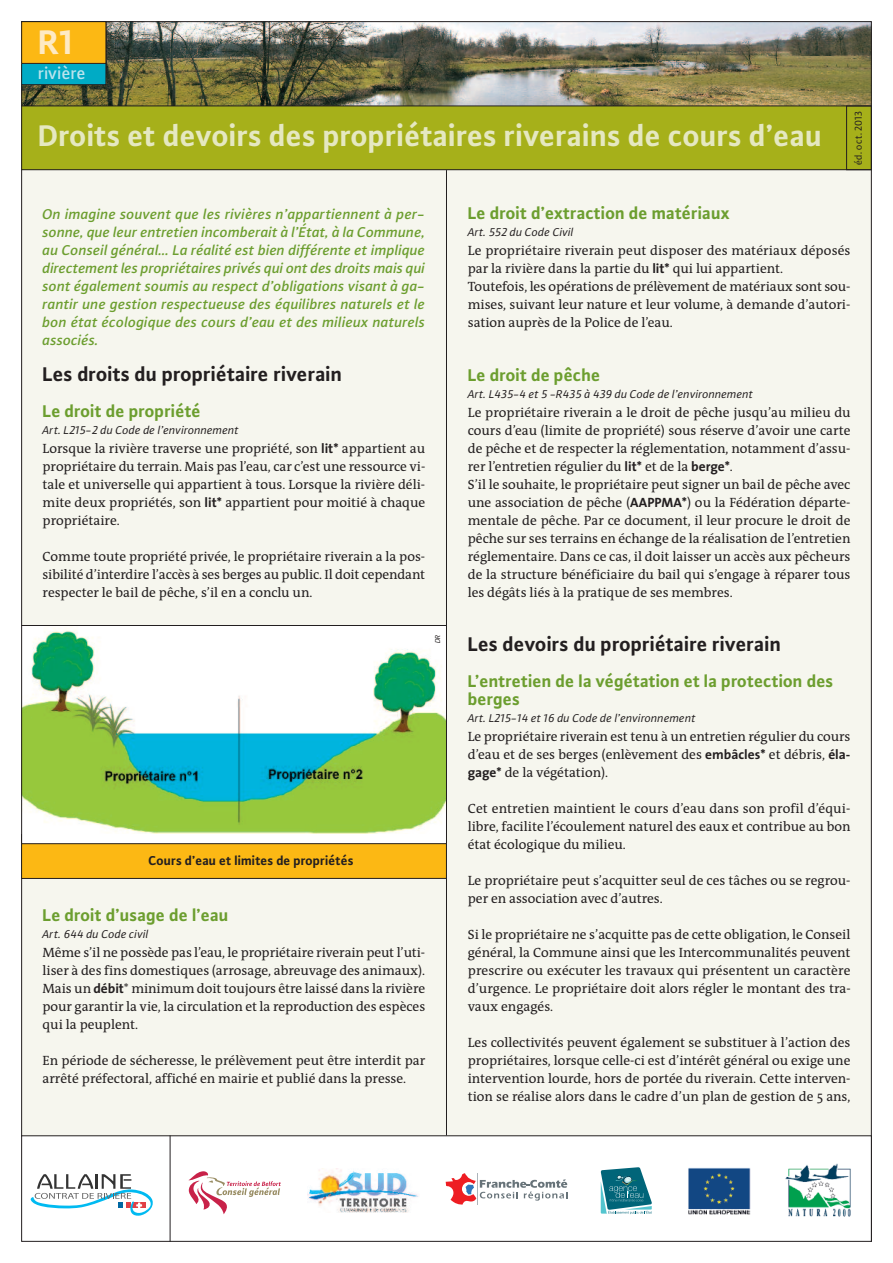
<style>
.page{position:relative;width:893px;height:1263px;background:#fff}
.page>*{position:absolute;margin:0;border:0;box-sizing:border-box;transform-origin:0 0}
.t1{font:36px "Plus Sans Bold LF";color:#feeac4}
.t2{font:31.5px "Plus Sans Bold LF";color:#e5e8c1}
.t3{font:21px "Plus Sans Bold LF";color:#231f20}
.t4{font:18px/18px "Plus Sans Bold LF";color:#6c9e2f}
.t5{font:18px "Plus Sans Medium LF";color:#bbe4ed}
.t6{font:italic 500 15px/18px "Plus Sans";letter-spacing:.005em;color:#6c9e2f;text-align:justify}
.t7{font:13.5px/18px "The Antiqua B5";color:#231f20;text-align:justify}
.t8{font:700 13.5px "Plus Sans";color:#231f20}
.t9{font:italic 12px "Plus Sans Normal LF";color:#231f20}
.t10{font:10.5px "Plus Sans Normal LF";color:#231f20}
.t11{font:italic 7.5px "Plus Sans Normal LF";color:#231f20}
.s1{font-family:"The Sans";font-weight:700}
</style>
<div class="page">
<div style="left:22px;top:22px;width:849px;height:1219px;background:#f6f6ee"></div>
<div style="left:22px;top:625px;width:424px;height:238px;background:#fff"></div>
<img style="left:23px;top:628px;width:422px;height:205px">
<div style="left:22px;top:22px;width:849px;height:148px;background:#a6b01a"></div>
<img style="left:23px;top:23px;width:847px;height:81px">
<div style="left:21px;top:21px;width:851px;height:85px;border:1px solid #231f20"></div>
<div style="left:22px;top:22px;width:84px;height:63px;background:#00abc5"></div>
<div style="left:21px;top:21px;width:85px;height:64px;border:1px solid #231f20"></div>
<div style="left:22px;top:22px;width:84px;height:41px;background:#fcb814"></div>
<div style="left:21px;top:21px;width:85px;height:43px;border:1px solid #231f20"></div>
<hr style="left:446px;top:170px;width:1px;height:965px;background:#231f20">
<div style="left:22px;top:1136px;width:849px;height:105px;background:#fff"></div>
<svg style="left:30px;top:1174px;width:123px;height:42px"></svg>
<svg style="left:188px;top:1171px;width:93px;height:43px"></svg>
<img style="left:307px;top:1168px;width:112px;height:44px">
<svg style="left:446px;top:1173px;width:121px;height:32px"></svg>
<img style="left:688px;top:1168px;width:62px;height:47px">
<img style="left:785px;top:1163px;width:66px;height:54px">
<svg style="left:601px;top:1167px;width:51px;height:47px"></svg>
<div style="left:21px;top:1135px;width:851px;height:107px;border:1px solid #231f20"></div>
<div style="left:846px;top:106px;width:26px;height:64px;border:1px solid #231f20"></div>
<hr style="left:170px;top:1135px;width:1px;height:107px;background:#231f20">
<div style="left:22px;top:844px;width:424px;height:34px;background:#fcb814"></div>
<div style="left:21px;top:843px;width:426px;height:36px;border:1px solid #231f20"></div>
<h1 class="t1" style="left:38px;top:19px;width:38px">R1</h1>
<h3 class="t5" style="left:38px;top:62px;width:49px">rivière</h3>
<h2 class="t2" style="left:38px;top:116px;width:785px">Droits et devoirs des propriétaires riverains de cours d’eau</h2>
<p class="t10" style="left:852px;top:165px;width:56px;rotate:-90deg">éd. oct. 2013</p>
<p class="t6" style="left:43px;top:205px;width:384px">On imagine souvent que les rivières n’appartiennent à per&shy;sonne, que leur entretien incomberait à l’État, à la Commune, au Conseil général… La réalité est bien différente et implique directement les propriétaires privés qui ont des droits mais qui sont également soumis au respect d’obligations visant à ga&shy;rantir une gestion respectueuse des équilibres naturels et le bon état écologique des cours d’eau et des milieux naturels associés.</p>
<h3 class="t3" style="left:43px;top:361px;width:301px">Les droits du propriétaire riverain</h3>
<h3 class="t4" style="left:43px;top:402px;width:160px">Le droit de propriété</h3>
<p class="t9" style="left:43px;top:423px;width:198px">Art. L215-2 du Code de l’environnement</p>
<p class="t7" style="left:43px;top:441px;width:384px">Lorsque la rivière traverse une propriété, son <span class="s1">lit*</span> appartient au propriétaire du terrain. Mais pas l’eau, car c’est une ressource vi&shy;tale et universelle qui appartient à tous. Lorsque la rivière déli&shy;mite deux propriétés, son <span class="s1">lit*</span> appartient pour moitié à chaque propriétaire.</p>
<p class="t7" style="left:43px;top:549px;width:384px">Comme toute propriété privée, le propriétaire riverain a la pos&shy;sibilité d’interdire l’accès à ses berges au public. Il doit cependant respecter le bail de pêche, s’il en a conclu un.</p>
<p class="t11" style="left:433px;top:643px;width:10px;rotate:-90deg">DR</p>
<p class="t8" style="left:148px;top:852px;width:207px">Cours d’eau et limites de propriétés</p>
<h3 class="t4" style="left:43px;top:906px;width:188px">Le droit d’usage de l’eau</h3>
<p class="t9" style="left:43px;top:927px;width:108px">Art. 644 du Code civil</p>
<p class="t7" style="left:43px;top:945px;width:384px">Même s’il ne possède pas l’eau, le propriétaire riverain peut l’uti&shy;liser à des fins domestiques (arrosage, abreuvage des animaux).<br>Mais un <span class="s1">débit</span>* minimum doit toujours être laissé dans la rivière pour garantir la vie, la circulation et la reproduction des espèces qui la peuplent.</p>
<p class="t7" style="left:43px;top:1053px;width:384px">En période de sécheresse, le prélèvement peut être interdit par arrêté préfectoral, affiché en mairie et publié dans la presse.</p>
<h3 class="t4" style="left:468px;top:204px;width:264px">Le droit d’extraction de matériaux</h3>
<p class="t9" style="left:468px;top:225px;width:107px">Art. 552 du Code Civil</p>
<p class="t7" style="left:468px;top:243px;width:384px;text-align:left">Le propriétaire riverain peut disposer des matériaux déposés par la rivière dans la partie du <span class="s1">lit*</span> qui lui appartient.<br>Toutefois, les opérations de prélèvement de matériaux sont sou&shy;mises, suivant leur nature et leur volume, à demande d’autori&shy;sation auprès de la Police de l’eau.</p>
<h3 class="t4" style="left:468px;top:366px;width:134px">Le droit de pêche</h3>
<p class="t9" style="left:468px;top:387px;width:287px">Art. L435-4 et 5 -R435 à 439 du Code de l’environnement</p>
<p class="t7" style="left:468px;top:405px;width:384px;text-align:left">Le propriétaire riverain a le droit de pêche jusqu’au milieu du cours d’eau (limite de propriété) sous réserve d’avoir une carte de pêche et de respecter la réglementation, notamment d’assu&shy;rer l’entretien régulier du <span class="s1">lit*</span> et de la <span class="s1">berge*</span>.<br>S’il le souhaite, le propriétaire peut signer un bail de pêche avec une association de pêche (<span class="s1">AAPPMA*</span>) ou la Fédération départe&shy;mentale de pêche. Par ce document, il leur procure le droit de pêche sur ses terrains en échange de la réalisation de l’entretien réglementaire. Dans ce cas, il doit laisser un accès aux pêcheurs de la structure bénéficiaire du bail qui s’engage à réparer tous les dégâts liés à la pratique de ses membres.</p>
<h3 class="t3" style="left:468px;top:631px;width:315px">Les devoirs du propriétaire riverain</h3>
<h3 class="t4" style="left:468px;top:672px;width:367px">L’entretien de la végétation et la protection des berges</h3>
<p class="t9" style="left:468px;top:711px;width:229px">Art. L215-14 et 16 du Code de l’environnement</p>
<p class="t7" style="left:468px;top:729px;width:384px">Le propriétaire riverain est tenu à un entretien régulier du cours d’eau et de ses berges (enlèvement des <span class="s1">embâcles*</span> et débris, <span class="s1">éla&shy;gage*</span> de la végétation).</p>
<p class="t7" style="left:468px;top:801px;width:384px">Cet entretien maintient le cours d’eau dans son profil d’équi&shy;libre, facilite l’écoulement naturel des eaux et contribue au bon état écologique du milieu.</p>
<p class="t7" style="left:468px;top:873px;width:384px">Le propriétaire peut s’acquitter seul de ces tâches ou se regrou&shy;per en association avec d’autres.</p>
<p class="t7" style="left:468px;top:927px;width:385px">Si le propriétaire ne s’acquitte pas de cette obligation, le Conseil général, la Commune ainsi que les Intercommunalités peuvent prescrire ou exécuter les travaux qui présentent un caractère d’urgence. Le propriétaire doit alors régler le montant des tra&shy;vaux engagés.</p>
<p class="t7" style="left:468px;top:1035px;width:384px">Les collectivités peuvent également se substituer à l’action des propriétaires, lorsque celle-ci est d’intérêt général ou exige une intervention lourde, hors de portée du riverain. Cette interven&shy;tion se réalise alors dans le cadre d’un plan de gestion de 5 ans,</p>
</div>
